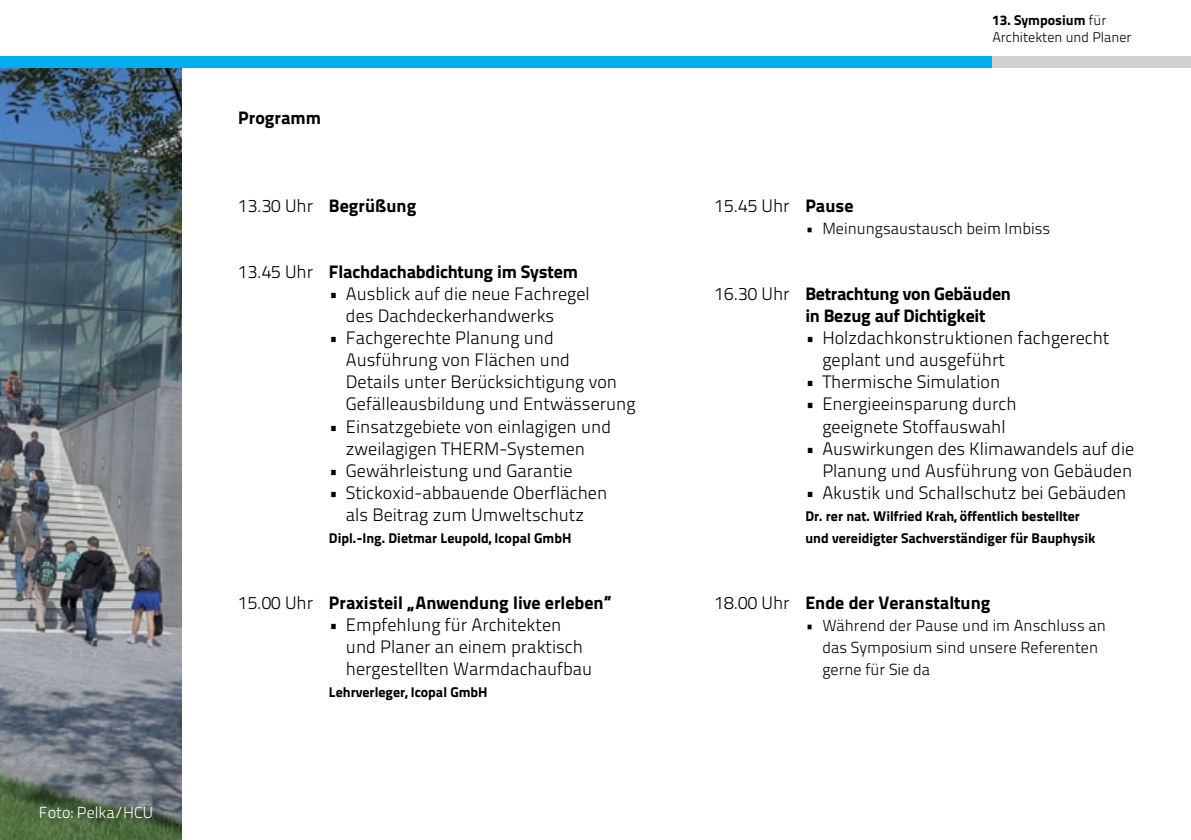
<style>
.page{position:relative;width:1191px;height:840px;background:#fff}
.page>*{position:absolute;margin:0;border:0;box-sizing:border-box;transform-origin:0 0}
.t1{font:18px/22px "Titillium Text 25 L 250 wt";color:#000}
.t2{font:18px/22px "Titillium Text 25 L 999 wt";letter-spacing:-.01em;color:#000}
.t3{font:16px/22px "Titillium Text 25 L 250 wt";color:#000}
.t4{font:16px "Titillium Text 25 L 250 wt";color:#fff}
.t5{font:14px/22px "Titillium Text 25 L 999 wt";color:#000}
.t6{font:14px "Titillium Text 25 L 250 wt";color:#000}
.s1{font-family:"Titillium Text 25 L 250 wt"}
.s2{font-family:"Titillium Text 25 L 999 wt"}
</style>
<div class="page">
<img style="left:0;top:68px;width:181px;height:771px">
<div style="left:0;top:57px;width:1191px;height:11px;background:#00aeef"></div>
<div style="left:992px;top:57px;width:199px;height:11px;background:#d0d0cd"></div>
<p class="t4" style="left:39px;top:799px;width:116px">Foto: Pelka/HCU</p>
<p class="t2" style="left:238px;top:106px;width:84px">Programm</p>
<p class="t2" style="left:238px;top:194px;width:180px"><span class="s1">13.30 Uhr</span> Begrüßung</p>
<p class="t2" style="left:238px;top:260px;width:341px"><span class="s1">13.45 Uhr</span> Flachdachabdichtung im System</p>
<p class="t1" style="left:346px;top:282px;width:245px;text-indent:-17px">• Ausblick auf die neue Fachregel des Dachdeckerhandwerks</p>
<p class="t1" style="left:346px;top:326px;width:291px;text-indent:-17px">• Fachgerechte Planung und<br>Ausführung von Flächen und<br>Details unter Berücksichtigung von<br>Gefälleausbildung und Entwässerung</p>
<p class="t1" style="left:329px;top:414px;width:284px;text-align:center">• Einsatzgebiete von einlagigen und zweilagigen THERM-Systemen</p>
<p class="t1" style="left:329px;top:458px;width:245px">• Gewährleistung und Garantie</p>
<p class="t1" style="left:329px;top:480px;width:280px;text-align:center">• Stickoxid-abbauende Oberflächen als Beitrag zum Umweltschutz</p>
<p class="t5" style="left:329px;top:525px;width:244px">Dipl.-Ing. Dietmar Leupold, Icopal GmbH</p>
<p class="t2" style="left:238px;top:590px;width:375px"><span class="s1">15.00 Uhr</span> Praxisteil „Anwendung live erleben“</p>
<p class="t1" style="left:346px;top:612px;width:248px;text-indent:-17px">• Empfehlung für Architekten und Planer an einem praktisch hergestellten Warmdachaufbau</p>
<p class="t5" style="left:329px;top:679px;width:160px">Lehrverleger, Icopal GmbH</p>
<p class="t5" style="left:992px;top:8px;width:115px">13. Symposium <span class="s1">für</span></p>
<p class="t6" style="left:992px;top:27px;width:141px">Architekten und Planer</p>
<p class="t1" style="left:714px;top:194px;width:141px">15.45 Uhr <span class="s2">Pause</span></p>
<p class="t3" style="left:805px;top:217px;width:246px">• Meinungsaustausch beim Imbiss</p>
<p class="t2" style="left:805px;top:282px;width:207px;text-indent:-91px"><span class="s1">16.30 Uhr</span> Betrachtung von Gebäuden in Bezug auf Dichtigkeit</p>
<p class="t1" style="left:822px;top:326px;width:289px;text-indent:-17px">• Holzdachkonstruktionen fachgerecht geplant und ausgeführt</p>
<p class="t1" style="left:805px;top:370px;width:196px">• Thermische Simulation</p>
<p class="t1" style="left:805px;top:392px;width:213px;text-align:center">• Energieeinsparung durch geeignete Stoffauswahl</p>
<p class="t1" style="left:805px;top:436px;width:330px;text-align:right">• Auswirkungen des Klimawandels auf die<br>Planung und Ausführung von Gebäuden</p>
<p class="t1" style="left:805px;top:480px;width:322px">• Akustik und Schallschutz bei Gebäuden</p>
<p class="t5" style="left:805px;top:503px;width:292px">Dr. rer nat. Wilfried Krah, öffentlich bestellter und vereidigter Sachverständiger für Bauphysik</p>
<p class="t2" style="left:714px;top:590px;width:277px"><span class="s1">18.00 Uhr</span> Ende der Veranstaltung</p>
<p class="t3" style="left:822px;top:613px;width:285px;text-indent:-17px">• Während der Pause und im Anschluss an das Symposium sind unsere Referenten gerne für Sie da</p>
</div>
